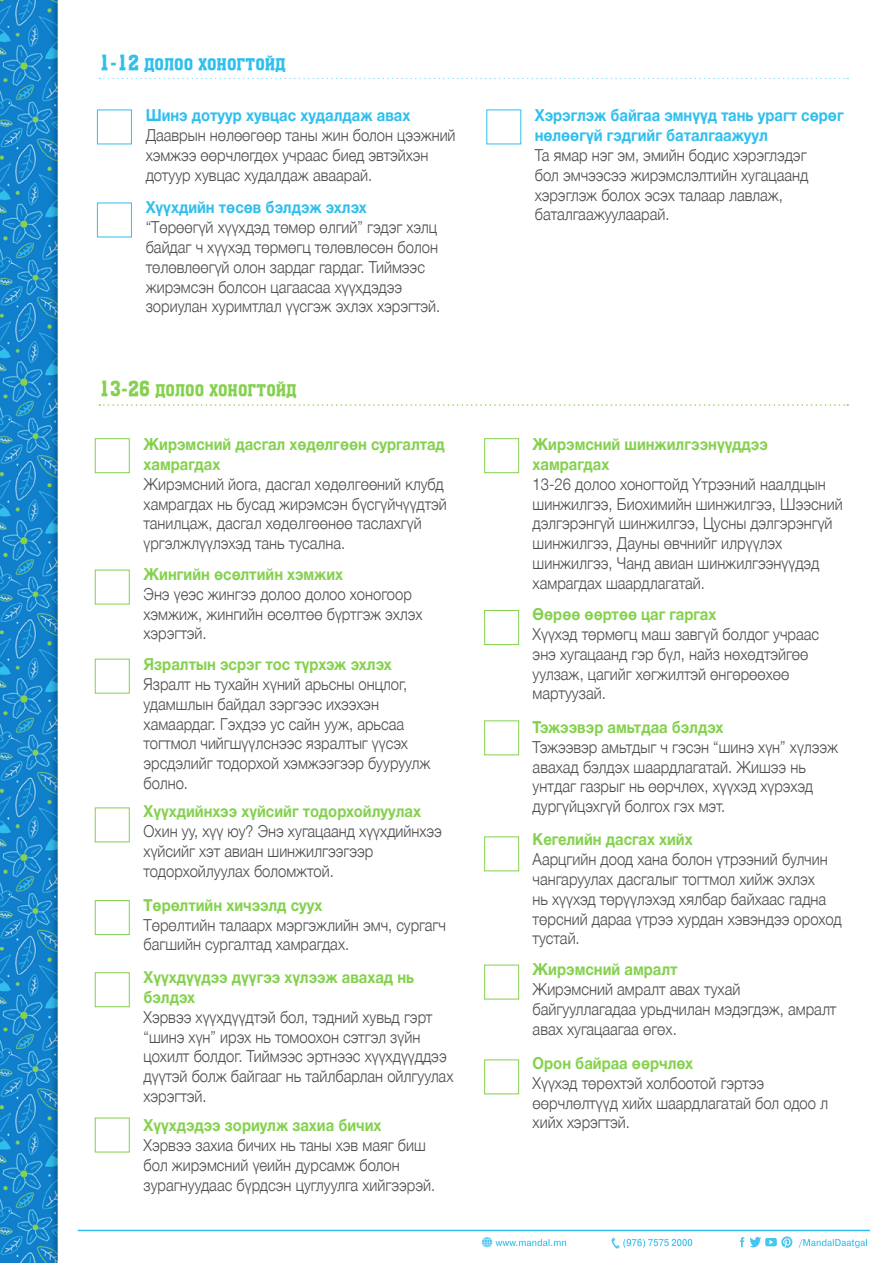
<style>
.page{position:relative;width:893px;height:1263px;background:#fff}
.page>*{position:absolute;margin:0;border:0;box-sizing:border-box;transform-origin:0 0}
.t1{font:500 21px "GEEKS Monumento";color:#85d14f}
.t2{font:500 21px "GEEKS Monumento";color:#30bfed}
.t3{font:300 16.5px/19.8px "GEEKS Helvetica Neue";color:#4d4d4f;scale:.9 1}
.t4{font:700 16.5px/19.8px "GEEKS Helvetica Neue";color:#85d14f;scale:.9 1}
.t5{font:700 16.5px/19.8px "GEEKS Helvetica Neue";color:#30bfed;scale:.9 1}
</style>
<div class="page">
<img style="left:0;top:0;width:871px;height:1263px">
<hr style="left:78px;top:1230px;width:792px;height:1px;background:#30bfed">
<svg style="left:482px;top:1237px;width:84px;height:10px"></svg>
<svg style="left:611px;top:1237px;width:81px;height:11px"></svg>
<svg style="left:740px;top:1236px;width:52px;height:12px"></svg>
<svg style="left:799px;top:1239px;width:68px;height:9px"></svg>
<svg style="left:99px;top:78px;width:749px;height:1px"></svg>
<div style="left:97px;top:110px;width:35px;height:34px;background:#fff;border:1px solid #30bfed"></div>
<div style="left:97px;top:203px;width:35px;height:34px;background:#fff;border:1px solid #30bfed"></div>
<div style="left:486px;top:110px;width:35px;height:34px;background:#fff"></div>
<svg style="left:99px;top:404px;width:749px;height:2px"></svg>
<div style="left:95px;top:438px;width:35px;height:35px;background:#fff;border:1px solid #85d14f"></div>
<div style="left:95px;top:570px;width:35px;height:34px;background:#fff;border:1px solid #85d14f"></div>
<div style="left:95px;top:659px;width:35px;height:34px;background:#fff;border:1px solid #85d14f"></div>
<div style="left:95px;top:807px;width:35px;height:35px;background:#fff;border:1px solid #85d14f"></div>
<div style="left:95px;top:900px;width:35px;height:35px;background:#fff;border:1px solid #85d14f"></div>
<div style="left:95px;top:972px;width:35px;height:35px;background:#fff;border:1px solid #85d14f"></div>
<div style="left:484px;top:438px;width:35px;height:35px;background:#fff;border:1px solid #85d14f"></div>
<div style="left:484px;top:610px;width:35px;height:35px;background:#fff;border:1px solid #85d14f"></div>
<div style="left:484px;top:720px;width:35px;height:35px;background:#fff;border:1px solid #85d14f"></div>
<div style="left:484px;top:836px;width:35px;height:35px;background:#fff;border:1px solid #85d14f"></div>
<div style="left:484px;top:965px;width:35px;height:34px;background:#fff;border:1px solid #85d14f"></div>
<div style="left:484px;top:1059px;width:35px;height:35px;background:#fff;border:1px solid #85d14f"></div>
<div style="left:95px;top:1118px;width:35px;height:34px;background:#fff;border:1px solid #85d14f"></div>
<p class="t2" style="left:99px;top:50px;width:188px">1-12 долоо хоногтойд</p>
<p class="t5" style="left:146px;top:106px;width:296px">Шинэ дотуур хувцас худалдаж авах</p>
<p class="t3" style="left:146px;top:126px;width:346px">Дааврын нөлөөгөөр таны жин болон цээжний хэмжээ өөрчлөгдөх учраас биед эвтэйхэн дотуур хувцас худалдаж аваарай.</p>
<p class="t5" style="left:146px;top:198px;width:247px">Хүүхдийн төсөв бэлдэж эхлэх</p>
<p class="t3" style="left:146px;top:218px;width:329px">“Төрөөгүй хүүхдэд төмөр өлгий” гэдэг хэлц байдаг ч хүүхэд төрмөгц төлөвлөсөн болон төлөвлөөгүй олон зардаг гардаг. Тиймээс жирэмсэн болсон цагаасаа хүүхдэдээ зориулан хуримтлал үүсгэж эхлэх хэрэгтэй.</p>
<p class="t1" style="left:99px;top:377px;width:199px">13-26 долоо хоногтойд</p>
<p class="t4" style="left:144px;top:434px;width:336px">Жирэмсний дасгал хөдөлгөөн сургалтад хамрагдах</p>
<p class="t3" style="left:144px;top:474px;width:338px">Жирэмсний йога, дасгал хөдөлгөөний клубд хамрагдах нь бусад жирэмсэн бүсгүйчүүдтэй танилцаж, дасгал хөдөлгөөнөө таслахгүй үргэлжлүүлэхэд тань тусална.</p>
<p class="t4" style="left:144px;top:564px;width:223px">Жингийн өсөлтийн хэмжих</p>
<p class="t3" style="left:144px;top:584px;width:312px">Энэ үеэс жингээ долоо долоо хоногоор хэмжиж, жингийн өсөлтөө бүртгэж эхлэх хэрэгтэй.</p>
<p class="t4" style="left:144px;top:654px;width:277px">Язралтын эсрэг тос түрхэж эхлэх</p>
<p class="t3" style="left:144px;top:674px;width:320px">Язралт нь тухайн хүний арьсны онцлог, удамшлын байдал зэргээс ихээхэн хамаардаг. Гэхдээ ус сайн ууж, арьсаа тогтмол чийгшүүлснээс язралтыг үүсэх эрсдэлийг тодорхой хэмжээгээр бууруулж болно.</p>
<p class="t4" style="left:144px;top:802px;width:310px">Хүүхдийнхээ хүйсийг тодорхойлуулах</p>
<p class="t3" style="left:144px;top:821px;width:333px">Охин уу, хүү юу? Энэ хугацаанд хүүхдийнхээ хүйсийг хэт авиан шинжилгээгээр тодорхойлуулах боломжтой.</p>
<p class="t4" style="left:144px;top:895px;width:200px">Төрөлтийн хичээлд суух</p>
<p class="t3" style="left:144px;top:915px;width:337px">Төрөлтийн талаарх мэргэжлийн эмч, сургагч багшийн сургалтад хамрагдах.</p>
<p class="t4" style="left:144px;top:967px;width:302px">Хүүхдүүдээ дүүгээ хүлээж авахад нь бэлдэх</p>
<p class="t3" style="left:144px;top:1007px;width:346px">Хэрвээ хүүхдүүдтэй бол, тэдний хувьд гэрт “шинэ хүн” ирэх нь томоохон сэтгэл зүйн цохилт болдог. Тиймээс эртнээс хүүхдүүддээ дүүтэй болж байгааг нь тайлбарлан ойлгуулах хэрэгтэй.</p>
<p class="t4" style="left:144px;top:1115px;width:266px">Хүүхдэдээ зориулж захиа бичих</p>
<p class="t3" style="left:144px;top:1135px;width:326px">Хэрвээ захиа бичих нь таны хэв маяг биш бол жирэмсний үеийн дурсамж болон зурагнуудаас бүрдсэн цуглуулга хийгээрэй.</p>
<p class="t5" style="left:535px;top:106px;width:345px">Хэрэглэж байгаа эмнүүд тань урагт сөрөг нөлөөгүй гэдгийг баталгаажуул</p>
<p class="t3" style="left:535px;top:145px;width:305px">Та ямар нэг эм, эмийн бодис хэрэглэдэг бол эмчээсээ жирэмслэлтийн хугацаанд хэрэглэж болох эсэх талаар лавлаж, баталгаажуулаарай.</p>
<p class="t4" style="left:533px;top:434px;width:263px">Жирэмсний шинжилгээнүүддээ хамрагдах</p>
<p class="t3" style="left:533px;top:474px;width:346px">13-26 долоо хоногтойд Үтрээний наалдцын шинжилгээ, Биохимийн шинжилгээ, Шээсний дэлгэрэнгүй шинжилгээ, Цусны дэлгэрэнгүй шинжилгээ, Дауны өвчнийг илрүүлэх шинжилгээ, Чанд авиан шинжилгээнүүдэд хамрагдах шаардлагатай.</p>
<p class="t4" style="left:533px;top:605px;width:206px">Өөрөө өөртөө цаг гаргах</p>
<p class="t3" style="left:533px;top:624px;width:320px">Хүүхэд төрмөгц маш завгүй болдог учраас энэ хугацаанд гэр бүл, найз нөхөдтэйгөө уулзаж, цагийг хөгжилтэй өнгөрөөхөө мартуузай.</p>
<p class="t4" style="left:533px;top:717px;width:214px">Тэжээвэр амьтдаа бэлдэх</p>
<p class="t3" style="left:533px;top:737px;width:341px">Тэжээвэр амьтдыг ч гэсэн “шинэ хүн” хүлээж авахад бэлдэх шаардлагатай. Жишээ нь унтдаг газрыг нь өөрчлөх, хүүхэд хүрэхэд дургүйцэхгүй болгох гэх мэт.</p>
<p class="t4" style="left:533px;top:830px;width:179px">Кегелийн дасгах хийх</p>
<p class="t3" style="left:533px;top:849px;width:345px">Аарцгийн доод хана болон үтрээний булчин чангаруулах дасгалыг тогтмол хийж эхлэх<br>нь хүүхэд төрүүлэхэд хялбар байхаас гадна төрсний дараа үтрээ хурдан хэвэндээ ороход тустай.</p>
<p class="t4" style="left:533px;top:960px;width:163px">Жирэмсний амралт</p>
<p class="t3" style="left:533px;top:980px;width:339px">Жирэмсний амралт авах тухай байгууллагадаа урьдчилан мэдэгдэж, амралт авах хугацаагаа өгөх.</p>
<p class="t4" style="left:533px;top:1053px;width:180px">Орон байраа өөрчлөх</p>
<p class="t3" style="left:533px;top:1073px;width:330px">Хүүхэд төрөхтэй холбоотой гэртээ өөрчлөлтүүд хийх шаардлагатай бол одоо л хийх хэрэгтэй.</p>
</div>
